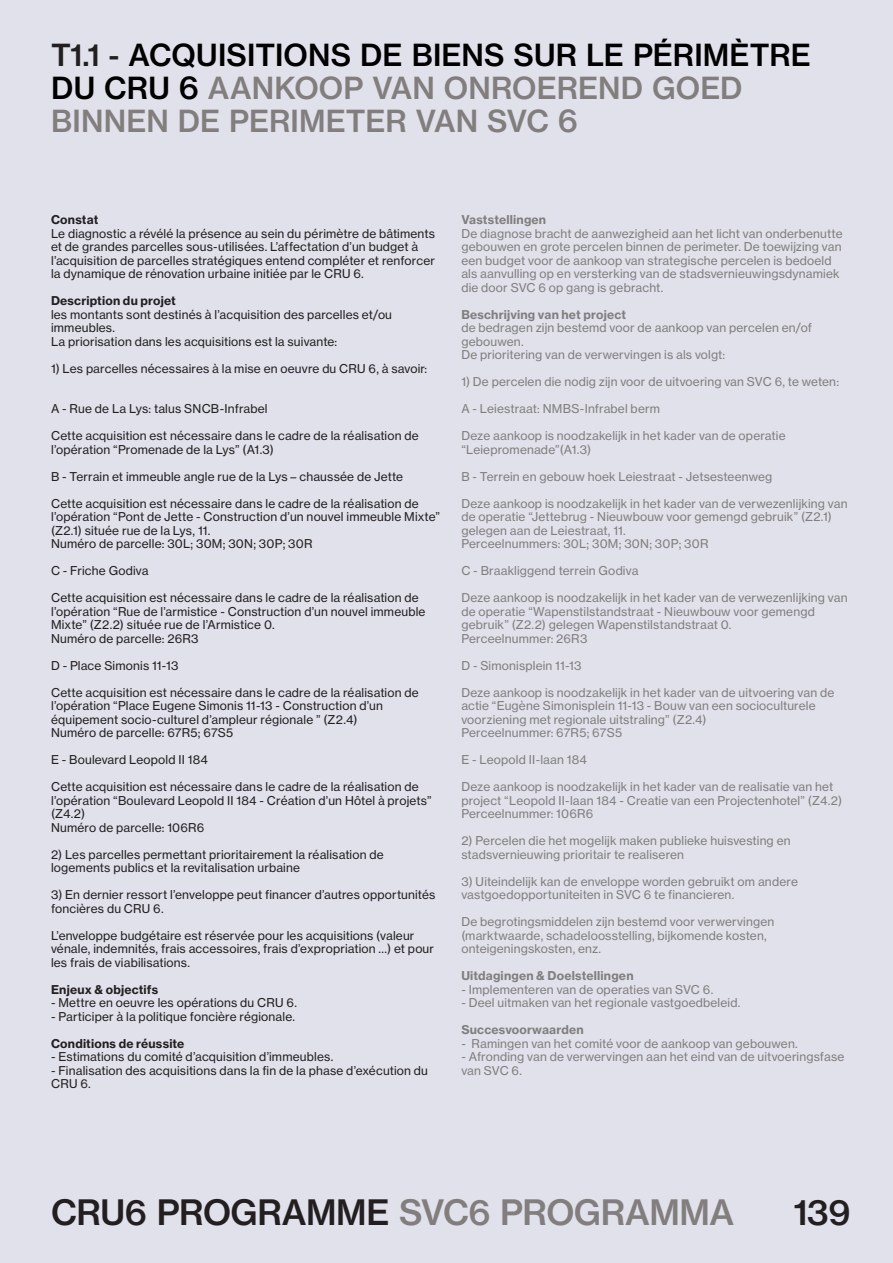
<style>
.page{position:relative;width:893px;height:1263px;background:#e1e1ec}
.page>*{position:absolute;margin:0;border:0;box-sizing:border-box;transform-origin:0 0}
.t1{font:34.5px "N Haas Grotesk TX Pro 65 Md";letter-spacing:-.015em;color:#231f20}
._30pt_Display_Medium{font:30px/33px "N Haas Grotesk TX Pro 65 Md";letter-spacing:.005em;color:#817e7d}
._9pt_Text_Medium_2{font:12px/13.5px "N Haas Grotesk TX Pro 55 Rg";letter-spacing:.015em;color:#231f20}
._9pt_Text_Medium_2-2{font:12px/13.5px "N Haas Grotesk TX Pro 55 Rg";letter-spacing:.015em;color:#817e7d}
._9pt_Text_Medium_2-3{font:12px "N Haas Grotesk TX Pro 75 Bd";letter-spacing:.02em;color:#817e7d}
._9pt_Text_Medium_2-4{font:12px "N Haas Grotesk TX Pro 75 Bd";letter-spacing:.015em;color:#231f20}
.s1{color:#231f20}
.s2{color:#000}
.s3{color:#817e7d}
</style>
<div class="page">
<p class="_30pt_Display_Medium" style="left:51px;top:38px;width:761px"><span class="s1">T1.1 -</span> <span class="s2">ACQUISITIONS DE BIENS SUR LE PÉRIMÈTRE<br>DU CRU 6</span> AANKOOP VAN ONROEREND GOED<br>BINNEN DE PERIMETER VAN SVC 6</p>
<p class="_9pt_Text_Medium_2-4" style="left:51px;top:212px;width:49px">Constat</p>
<p class="_9pt_Text_Medium_2" style="left:51px;top:226px;width:386px">Le diagnostic a révélé la présence au sein du périmètre de bâtiments et de grandes parcelles sous-utilisées. L’affectation d’un budget à l’acquisition de parcelles stratégiques entend compléter et renforcer la dynamique de rénovation urbaine initiée par le CRU 6.</p>
<p class="_9pt_Text_Medium_2-4" style="left:51px;top:293px;width:126px">Description du projet</p>
<p class="_9pt_Text_Medium_2" style="left:51px;top:307px;width:343px">les montants sont destinés à l’acquisition des parcelles et/ou immeubles.</p>
<p class="_9pt_Text_Medium_2" style="left:51px;top:334px;width:288px">La priorisation dans les acquisitions est la suivante:</p>
<p class="_9pt_Text_Medium_2" style="left:51px;top:361px;width:378px">1) Les parcelles nécessaires à la mise en oeuvre du CRU 6, à savoir:</p>
<p class="_9pt_Text_Medium_2" style="left:51px;top:402px;width:218px">A - Rue de La Lys: talus SNCB-Infrabel</p>
<p class="_9pt_Text_Medium_2" style="left:51px;top:429px;width:369px">Cette acquisition est nécessaire dans le cadre de la réalisation de l’opération “Promenade de la Lys” (A1.3)</p>
<p class="_9pt_Text_Medium_2" style="left:51px;top:469px;width:354px">B - Terrain et immeuble angle rue de la Lys – chaussée de Jette</p>
<p class="_9pt_Text_Medium_2" style="left:51px;top:496px;width:391px">Cette acquisition est nécessaire dans le cadre de la réalisation de l’opération “Pont de Jette - Construction d’un nouvel immeuble Mixte” (Z2.1) située rue de la Lys, 11.</p>
<p class="_9pt_Text_Medium_2" style="left:51px;top:537px;width:263px">Numéro de parcelle: 30L; 30M; 30N; 30P; 30R</p>
<p class="_9pt_Text_Medium_2" style="left:51px;top:564px;width:99px">C - Friche Godiva</p>
<p class="_9pt_Text_Medium_2" style="left:51px;top:591px;width:376px">Cette acquisition est nécessaire dans le cadre de la réalisation de l’opération “Rue de l’armistice - Construction d’un nouvel immeuble<br>Mixte” (Z2.2) située rue de l’Armistice 0.</p>
<p class="_9pt_Text_Medium_2" style="left:51px;top:631px;width:149px">Numéro de parcelle: 26R3</p>
<p class="_9pt_Text_Medium_2" style="left:51px;top:658px;width:129px">D - Place Simonis 11-13</p>
<p class="_9pt_Text_Medium_2" style="left:51px;top:685px;width:369px">Cette acquisition est nécessaire dans le cadre de la réalisation de l’opération “Place Eugene Simonis 11-13 - Construction d’un équipement socio-culturel d’ampleur régionale ” (Z2.4)</p>
<p class="_9pt_Text_Medium_2" style="left:51px;top:726px;width:184px">Numéro de parcelle: 67R5; 67S5</p>
<p class="_9pt_Text_Medium_2" style="left:51px;top:753px;width:158px">E - Boulevard Leopold II 184</p>
<p class="_9pt_Text_Medium_2" style="left:51px;top:780px;width:382px">Cette acquisition est nécessaire dans le cadre de la réalisation de l’opération “Boulevard Leopold II 184 - Création d’un Hôtel à projets” (Z4.2)</p>
<p class="_9pt_Text_Medium_2" style="left:51px;top:820px;width:155px">Numéro de parcelle: 106R6</p>
<p class="_9pt_Text_Medium_2" style="left:51px;top:847px;width:334px">2) Les parcelles permettant prioritairement la réalisation de logements publics et la revitalisation urbaine</p>
<p class="_9pt_Text_Medium_2" style="left:51px;top:888px;width:386px">3) En dernier ressort l’enveloppe peut financer d’autres opportunités foncières du CRU 6.</p>
<p class="_9pt_Text_Medium_2" style="left:51px;top:928px;width:385px">L’enveloppe budgétaire est réservée pour les acquisitions (valeur vénale, indemnités, frais accessoires, frais d’expropriation ...) et pour les frais de viabilisations.</p>
<p class="_9pt_Text_Medium_2-4" style="left:51px;top:982px;width:109px">Enjeux &amp; objectifs</p>
<p class="_9pt_Text_Medium_2" style="left:51px;top:996px;width:247px">- Mettre en oeuvre les opérations du CRU 6.</p>
<p class="_9pt_Text_Medium_2" style="left:51px;top:1009px;width:246px">- Participer à la politique foncière régionale.</p>
<p class="_9pt_Text_Medium_2-4" style="left:51px;top:1036px;width:135px">Conditions de réussite</p>
<p class="_9pt_Text_Medium_2" style="left:51px;top:1050px;width:284px">- Estimations du comité d’acquisition d’immeubles.</p>
<p class="_9pt_Text_Medium_2" style="left:51px;top:1063px;width:378px">- Finalisation des acquisitions dans la fin de la phase d’exécution du<br>CRU 6.</p>
<p class="_9pt_Text_Medium_2-3" style="left:461px;top:212px;width:86px">Vaststellingen</p>
<p class="_9pt_Text_Medium_2-2" style="left:461px;top:226px;width:383px">De diagnose bracht de aanwezigheid aan het licht van onderbenutte gebouwen en grote percelen binnen de perimeter. De toewijzing van een budget voor de aankoop van strategische percelen is bedoeld als aanvulling op en versterking van de stadsvernieuwingsdynamiek die door SVC 6 op gang is gebracht.</p>
<p class="_9pt_Text_Medium_2-3" style="left:461px;top:307px;width:166px">Beschrijving van het project</p>
<p class="_9pt_Text_Medium_2-2" style="left:461px;top:321px;width:352px">de bedragen zijn bestemd voor de aankoop van percelen en/of gebouwen.</p>
<p class="_9pt_Text_Medium_2-2" style="left:461px;top:348px;width:265px">De prioritering van de verwervingen is als volgt:</p>
<p class="_9pt_Text_Medium_2-2" style="left:461px;top:375px;width:379px">1) De percelen die nodig zijn voor de uitvoering van SVC 6, te weten:</p>
<p class="_9pt_Text_Medium_2-2" style="left:461px;top:402px;width:200px">A - Leiestraat: NMBS-Infrabel berm</p>
<p class="_9pt_Text_Medium_2-2" style="left:461px;top:429px;width:326px">Deze aankoop is noodzakelijk in het kader van de operatie “Leiepromenade”(A1.3)</p>
<p class="_9pt_Text_Medium_2-2" style="left:461px;top:469px;width:312px">B - Terrein en gebouw hoek Leiestraat - Jetsesteenweg</p>
<p class="_9pt_Text_Medium_2-2" style="left:461px;top:496px;width:388px">Deze aankoop is noodzakelijk in het kader van de verwezenlijking van de operatie “Jettebrug - Nieuwbouw voor gemengd gebruik” (Z2.1) gelegen aan de Leiestraat, 11.</p>
<p class="_9pt_Text_Medium_2-2" style="left:461px;top:537px;width:249px">Perceelnummers: 30L; 30M; 30N; 30P; 30R</p>
<p class="_9pt_Text_Medium_2-2" style="left:461px;top:564px;width:179px">C - Braakliggend terrein Godiva</p>
<p class="_9pt_Text_Medium_2-2" style="left:461px;top:591px;width:388px">Deze aankoop is noodzakelijk in het kader van de verwezenlijking van de operatie “Wapenstilstandstraat - Nieuwbouw voor gemengd gebruik” (Z2.2) gelegen Wapenstilstandstraat 0.</p>
<p class="_9pt_Text_Medium_2-2" style="left:461px;top:631px;width:127px">Perceelnummer: 26R3</p>
<p class="_9pt_Text_Medium_2-2" style="left:461px;top:658px;width:122px">D - Simonisplein 11-13</p>
<p class="_9pt_Text_Medium_2-2" style="left:461px;top:685px;width:374px">Deze aankoop is noodzakelijk in het kader van de uitvoering van de actie “Eugène Simonisplein 11-13 - Bouw van een socioculturele voorziening met regionale uitstraling” (Z2.4)</p>
<p class="_9pt_Text_Medium_2-2" style="left:461px;top:726px;width:162px">Perceelnummer: 67R5; 67S5</p>
<p class="_9pt_Text_Medium_2-2" style="left:461px;top:753px;width:127px">E - Leopold II-laan 184</p>
<p class="_9pt_Text_Medium_2-2" style="left:461px;top:780px;width:382px">Deze aankoop is noodzakelijk in het kader van de realisatie van het project “Leopold II-laan 184 - Creatie van een Projectenhotel” (Z4.2)<br>Perceelnummer: 106R6</p>
<p class="_9pt_Text_Medium_2-2" style="left:461px;top:834px;width:331px">2) Percelen die het mogelijk maken publieke huisvesting en stadsvernieuwing prioritair te realiseren</p>
<p class="_9pt_Text_Medium_2-2" style="left:461px;top:874px;width:338px">3) Uiteindelijk kan de enveloppe worden gebruikt om andere vastgoedopportuniteiten in SVC 6 te financieren.</p>
<p class="_9pt_Text_Medium_2-2" style="left:461px;top:915px;width:314px">De begrotingsmiddelen zijn bestemd voor verwervingen (marktwaarde, schadeloosstelling, bijkomende kosten, onteigeningskosten, enz.</p>
<p class="_9pt_Text_Medium_2-3" style="left:461px;top:968px;width:174px">Uitdagingen &amp; Doelstellingen</p>
<p class="_9pt_Text_Medium_2-2" style="left:461px;top:982px;width:253px">- Implementeren van de operaties van SVC 6.</p>
<p class="_9pt_Text_Medium_2-2" style="left:461px;top:996px;width:281px">- Deel uitmaken van het regionale vastgoedbeleid.</p>
<p class="_9pt_Text_Medium_2-3" style="left:461px;top:1022px;width:124px">Succesvoorwaarden</p>
<p class="_9pt_Text_Medium_2-2" style="left:461px;top:1036px;width:338px">- Ramingen van het comité voor de aankoop van gebouwen.</p>
<p class="_9pt_Text_Medium_2-2" style="left:461px;top:1050px;width:384px">- Afronding van de verwervingen aan het eind van de uitvoeringsfase van SVC 6.</p>
<h1 class="t1" style="left:51px;top:1190px;width:685px">CRU6 PROGRAMME <span class="s3">SVC6 PROGRAMMA</span></h1>
<h1 class="t1" style="left:793px;top:1190px;width:58px">139</h1>
</div>
